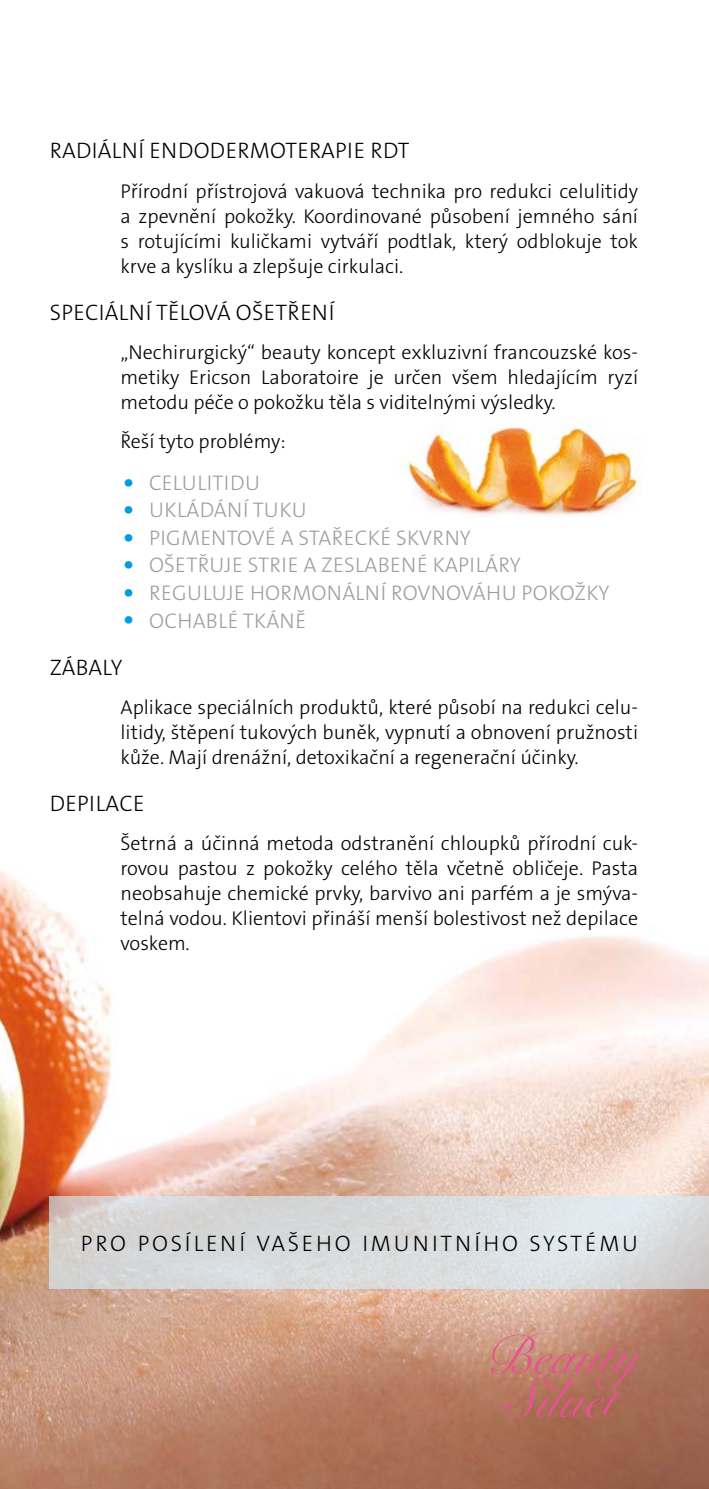
<style>
.page{position:relative;width:709px;height:1489px;background:#fff}
.page>*{position:absolute;margin:0;border:0;box-sizing:border-box;transform-origin:0 0}
.nadpis_2{font:22.5px "The Sans LP3 Lig";letter-spacing:.015em;color:#000}
.nadpis_2-2{font:22.5px "The Sans LP3 Lig";letter-spacing:.125em;color:#000}
.t1{font:21.25px "The Sans LP3 Lig";letter-spacing:.015em;color:#9c9e9f}
.text{font:20px/25px "The Sans LP3 Lig";color:#000;text-align:justify}
.s1{font-size:37.5px;color:#009ee0}
</style>
<div class="page">
<img style="left:0;top:871px;width:709px;height:617px">
<img style="left:403px;top:421px;width:236px;height:94px">
<svg style="left:490px;top:1333px;width:156px;height:84px;background:#bc776a"></svg>
<svg style="left:50px;top:1196px;width:659px;height:92px;background:#d8dadc"></svg>
<p class="nadpis_2" style="left:50px;top:136px;width:361px">RADIÁLNÍ ENDODERMOTERAPIE RDT</p>
<p class="text" style="left:120px;top:178px;width:519px">Přírodní přístrojová vakuová technika pro redukci celulitidy a zpevnění pokožky. Koordinované působení jemného sání s rotujícími kuličkami vytváří podtlak, který odblokuje tok krve a kyslíku a zlepšuje cirkulaci.</p>
<p class="nadpis_2" style="left:50px;top:298px;width:286px">SPECIÁLNÍ TĚLOVÁ OŠETŘENÍ</p>
<p class="text" style="left:120px;top:340px;width:519px">„Nechirurgický“ beauty koncept exkluzivní francouzské kos&shy;metiky Ericson Laboratoire je určen všem hledajícím ryzí metodu péče o pokožku těla s viditelnými výsledky.</p>
<p class="text" style="left:120px;top:429px;width:167px">Řeší tyto problémy:</p>
<p class="t1" style="left:121px;top:469px;width:141px"><span class="s1">•</span> CELULITIDU</p>
<p class="t1" style="left:121px;top:496px;width:187px"><span class="s1">•</span> UKLÁDÁNÍ TUKU</p>
<p class="t1" style="left:121px;top:524px;width:352px"><span class="s1">•</span> PIGMENTOVÉ A STAŘECKÉ SKVRNY</p>
<p class="t1" style="left:121px;top:551px;width:401px"><span class="s1">•</span> OŠETŘUJE STRIE A ZESLABENÉ KAPILÁRY</p>
<p class="t1" style="left:121px;top:579px;width:490px"><span class="s1">•</span> REGULUJE HORMONÁLNÍ ROVNOVÁHU POKOŽKY</p>
<p class="t1" style="left:121px;top:606px;width:187px"><span class="s1">•</span> OCHABLÉ TKÁNĚ</p>
<p class="nadpis_2" style="left:50px;top:652px;width:74px">ZÁBALY</p>
<p class="text" style="left:120px;top:694px;width:519px">Aplikace speciálních produktů, které působí na redukci celu&shy;litidy, štěpení tukových buněk, vypnutí a obnovení pružnosti kůže. Mají drenážní, detoxikační a regenerační účinky.</p>
<p class="nadpis_2" style="left:50px;top:788px;width:96px">DEPILACE</p>
<p class="text" style="left:120px;top:831px;width:519px">Šetrná a účinná metoda odstranění chloupků přírodní cuk&shy;rovou pastou z pokožky celého těla včetně obličeje. Pasta neobsahuje chemické prvky, barvivo ani parfém a je smýva&shy;telná vodou. Klientovi přináší menší bolestivost než depilace voskem.</p>
<p class="nadpis_2-2" style="left:81px;top:1229px;width:558px">PRO POSÍLENÍ VAŠEHO IMUNITNÍHO SYSTÉMU</p>
</div>
